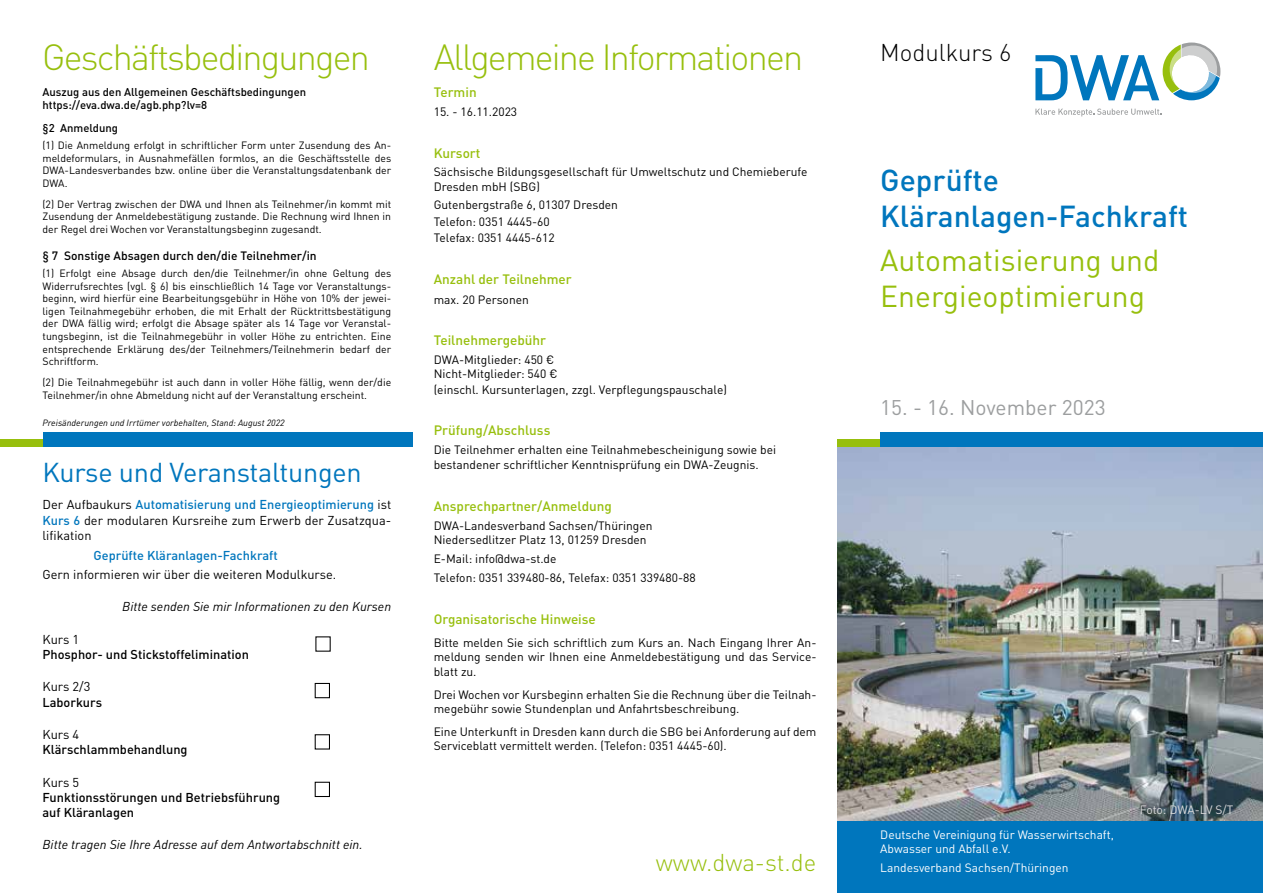
<style>
.page{position:relative;width:1263px;height:893px;background:#fff}
.page>*{position:absolute;margin:0;border:0;box-sizing:border-box;transform-origin:0 0}
.t1{font:300 36px "DINOT";letter-spacing:-.05em;color:#97bf0d}
.t2{font:30px/36px "DINOT";color:#97bf0d}
.t3{font:500 30px/36px "DINOT";color:#0076bd}
.t4{font:27px "DINOT";letter-spacing:-.01em;color:#0076bd}
.t5{font:300 24px "DINOT";color:#97bf0d}
.t6{font:300 24px "DINOT";color:#000}
.t7{font:21px "DINOT";color:#9c9e9f}
.t8{font:500 13.5px "DINOT";color:#97bf0d}
.t9{font:12.75px/15.3px "DINOT";color:#000;text-align:justify}
.t10{font:500 12.75px/15.3px "DINOT";color:#000}
.t11{font:italic 12.75px "DINOT";color:#000}
.t12{font:500 12.75px "DINOT";color:#0076bd}
.t13{font:12px/14.4px "DINOT";color:#000}
.t14{font:12px/14.4px "DINOT";color:#fff}
.t15{font:500 12px "DINOT";color:#000}
.t16{font:12px "DINOT";letter-spacing:-.01em;color:#d9dadb}
.t17{font:500 11.25px/13.5px "DINOT";color:#000}
.t18{font:10.5px/12.6px "DINOT";color:#000;text-align:justify}
.t19{font:italic 9px "DINOT";color:#000}
.s1{font-weight:500;color:#0076bd}
</style>
<div class="page">
<img style="left:838px;top:446px;width:425px;height:375px">
<svg style="left:1035px;top:109px;width:126px;height:7px"></svg>
<svg style="left:1035px;top:43px;width:185px;height:57px"></svg>
<div style="left:838px;top:821px;width:425px;height:72px;background:#0076bd"></div>
<div style="left:315px;top:683px;width:15px;height:15px;border:1px solid #000"></div>
<div style="left:315px;top:734px;width:15px;height:15px;border:1px solid #000"></div>
<div style="left:315px;top:782px;width:15px;height:15px;border:1px solid #000"></div>
<div style="left:837px;top:439px;width:82px;height:7px;background:#97bf0d"></div>
<div style="left:881px;top:432px;width:382px;height:14px;background:#0076bd"></div>
<div style="left:0;top:439px;width:78px;height:7px;background:#97bf0d"></div>
<div style="left:43px;top:432px;width:369px;height:14px;background:#0076bd"></div>
<h1 class="t1" style="left:42px;top:30px;width:329px">Geschäftsbedingungen</h1>
<h1 class="t1" style="left:434px;top:30px;width:371px">Allgemeine Informationen</h1>
<p class="t8" style="left:434px;top:82px;width:44px">Termin</p>
<p class="t13" style="left:434px;top:103px;width:85px">15. - 16.11.2023</p>
<p class="t8" style="left:434px;top:142px;width:48px">Kursort</p>
<p class="t13" style="left:434px;top:164px;width:375px">Sächsische Bildungsgesellschaft für Umweltschutz und Chemieberufe<br>Dresden mbH (SBG)</p>
<p class="t13" style="left:434px;top:196px;width:186px;line-height:16.5px">Gutenbergstraße 6, 01307 Dresden<br>Telefon: 0351 4445-60<br>Telefax: 0351 4445-612</p>
<p class="t8" style="left:434px;top:269px;width:140px">Anzahl der Teilnehmer</p>
<p class="t13" style="left:434px;top:291px;width:97px">max. 20 Personen</p>
<p class="t8" style="left:434px;top:330px;width:114px">Teilnehmergebühr</p>
<p class="t13" style="left:434px;top:351px;width:295px;line-height:14.9px">DWA-Mitglieder: 450 €<br>Nicht-Mitglieder: 540 €<br>(einschl. Kursunterlagen, zzgl. Verpflegungspauschale)</p>
<p class="t8" style="left:434px;top:420px;width:118px">Prüfung/Abschluss</p>
<p class="t13" style="left:434px;top:441px;width:344px;line-height:15.3px">Die Teilnehmer erhalten eine Teilnahmebescheinigung sowie bei bestandener schriftlicher Kenntnisprüfung ein DWA-Zeugnis.</p>
<p class="t8" style="left:434px;top:496px;width:180px">Ansprechpartner/Anmeldung</p>
<p class="t13" style="left:434px;top:517px;width:220px">DWA-Landesverband Sachsen/Thüringen<br>Niedersedlitzer Platz 13, 01259 Dresden</p>
<p class="t13" style="left:434px;top:548px;width:263px;line-height:19.5px">E-Mail: info@dwa-st.de<br>Telefon: 0351 339480-86, Telefax: 0351 339480-88</p>
<p class="t8" style="left:434px;top:609px;width:164px">Organisatorische Hinweise</p>
<p class="t13" style="left:434px;top:635px;width:384px;text-align:justify">Bitte melden Sie sich schriftlich zum Kurs an. Nach Eingang Ihrer An&shy;meldung senden wir Ihnen eine Anmeldebestätigung und das Service&shy;blatt zu.</p>
<p class="t13" style="left:434px;top:686px;width:384px">Drei Wochen vor Kursbeginn erhalten Sie die Rechnung über die Teilnah&shy;megebühr sowie Stundenplan und Anfahrtsbeschreibung.</p>
<p class="t13" style="left:434px;top:724px;width:384px">Eine Unterkunft in Dresden kann durch die SBG bei Anforderung auf dem<br>Serviceblatt vermittelt werden. (Telefon: 0351 4445-60).</p>
<p class="t17" style="left:43px;top:84px;width:265px">Auszug aus den Allgemeinen Geschäftsbedingungen https://eva.dwa.de/agb.php?lv=8</p>
<p class="t17" style="left:43px;top:121px;width:77px">§2 Anmeldung</p>
<p class="t18" style="left:43px;top:138px;width:350px">(1) Die Anmeldung erfolgt in schriftlicher Form unter Zusendung des An&shy;meldeformulars, in Ausnahmefällen formlos, an die Geschäftsstelle des DWA-Landesverbandes bzw. online über die Veranstaltungsdatenbank der DWA.</p>
<p class="t18" style="left:43px;top:197px;width:350px">(2) Der Vertrag zwischen der DWA und Ihnen als Teilnehmer/in kommt mit Zusendung der Anmeldebestätigung zustande. Die Rechnung wird Ihnen in der Regel drei Wochen vor Veranstaltungsbeginn zugesandt.</p>
<p class="t15" style="left:43px;top:247px;width:276px">§ 7 Sonstige Absagen durch den/die Teilnehmer/in</p>
<p class="t18" style="left:43px;top:266px;width:350px">(1) Erfolgt eine Absage durch den/die Teilnehmer/in ohne Geltung des Widerrufsrechtes (vgl. § 6) bis einschließlich 14 Tage vor Veranstaltungs&shy;beginn, wird hierfür eine Bearbeitungsgebühr in Höhe von 10% der jewei&shy;ligen Teilnahmegebühr erhoben, die mit Erhalt der Rücktrittsbestätigung der DWA fällig wird; erfolgt die Absage später als 14 Tage vor Veranstal&shy;tungsbeginn, ist die Teilnahmegebühr in voller Höhe zu entrichten. Eine entsprechende Erklärung des/der Teilnehmers/Teilnehmerin bedarf der Schriftform.</p>
<p class="t18" style="left:43px;top:376px;width:350px">(2) Die Teilnahmegebühr ist auch dann in voller Höhe fällig, wenn der/die<br>Teilnehmer/in ohne Abmeldung nicht auf der Veranstaltung erscheint.</p>
<p class="t19" style="left:43px;top:416px;width:244px">Preisänderungen und Irrtümer vorbehalten, Stand: August 2022</p>
<h3 class="t4" style="left:43px;top:452px;width:321px">Kurse und Veranstaltungen</h3>
<p class="t9" style="left:43px;top:496px;width:350px">Der Aufbaukurs <span class="s1">Automatisierung und Energieoptimierung</span> ist <span class="s1">Kurs 6</span> der modularen Kursreihe zum Erwerb der Zusatzqua&shy;lifikation</p>
<p class="t12" style="left:94px;top:545px;width:186px">Geprüfte Kläranlagen-Fachkraft</p>
<p class="t9" style="left:43px;top:566px;width:295px">Gern informieren wir über die weiteren Modulkurse.</p>
<p class="t11" style="left:122px;top:597px;width:270px">Bitte senden Sie mir Informationen zu den Kursen</p>
<p class="t9" style="left:43px;top:631px;width:38px">Kurs 1</p>
<p class="t10" style="left:43px;top:646px;width:208px">Phosphor- und Stickstoffelimination</p>
<p class="t9" style="left:43px;top:678px;width:49px">Kurs 2/3</p>
<p class="t10" style="left:43px;top:694px;width:61px">Laborkurs</p>
<p class="t9" style="left:43px;top:726px;width:38px">Kurs 4</p>
<p class="t10" style="left:43px;top:741px;width:147px">Klärschlammbehandlung</p>
<p class="t9" style="left:43px;top:773px;width:38px">Kurs 5</p>
<p class="t10" style="left:43px;top:789px;width:239px">Funktionsstörungen und Betriebsführung auf Kläranlagen</p>
<p class="t11" style="left:43px;top:835px;width:322px">Bitte tragen Sie Ihre Adresse auf dem Antwortabschnitt ein.</p>
<h3 class="t5" style="left:656px;top:844px;width:162px">www.dwa-st.de</h3>
<h3 class="t6" style="left:880px;top:34px;width:133px">Modulkurs 6</h3>
<h2 class="t3" style="left:880px;top:160px;width:309px">Geprüfte<br>Kläranlagen-Fachkraft</h2>
<h2 class="t2" style="left:880px;top:241px;width:281px">Automatisierung und<br>Energieoptimierung</h2>
<h3 class="t7" style="left:880px;top:391px;width:227px">15. - 16. November 2023</h3>
<p class="t14" style="left:880px;top:826px;width:235px">Deutsche Vereinigung für Wasserwirtschaft,<br>Abwasser und Abfall e.V.</p>
<p class="t14" style="left:880px;top:859px;width:190px">Landesverband Sachsen/Thüringen</p>
<p class="t16" style="left:1140px;top:800px;width:95px">Foto: DWA-LV S/T</p>
</div>
